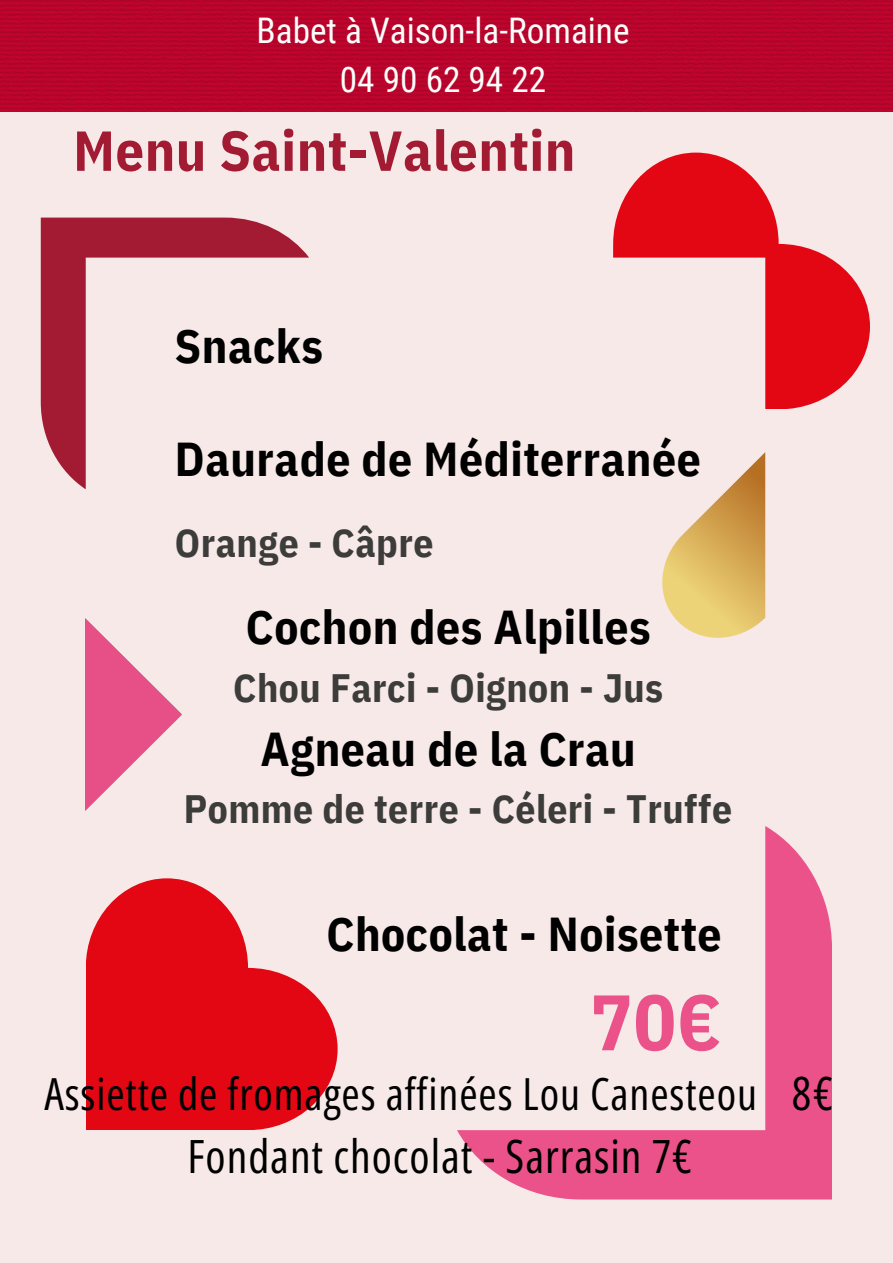
<style>
.page{position:relative;width:893px;height:1263px;background:#f6e9e8}
.page>*{position:absolute;margin:0;border:0;box-sizing:border-box;transform-origin:0 0}
.t1{font:700 78.53px "IBM Plex Sans Cond";color:#ea5289}
.t2{font:700 56.32px "IBM Plex Sans Cond";letter-spacing:.01em;color:#a21b32}
.t3{font:700 47.4px "IBM Plex Sans Cond";letter-spacing:.01em;color:#000}
.t4{font:45.83px "Open Sans Condensed";letter-spacing:.02em;color:#000}
.t5{font:44.25px "Open Sans Condensed";letter-spacing:.02em;color:#000}
.t6{font:700 39.53px "IBM Plex Sans Cond";letter-spacing:.01em;color:#3c3c3b}
.t7{font:35.25px "Roboto Condensed";color:#fdfdfc}
</style>
<div class="page">
<svg style="left:41px;top:218px;width:268px;height:271px"></svg>
<img style="left:86px;top:619px;width:96px;height:191px">
<svg style="left:86px;top:878px;width:251px;height:252px;fill:#e30613"></svg>
<svg style="left:457px;top:826px;width:375px;height:373px"></svg>
<svg style="left:613px;top:153px;width:257px;height:256px"></svg>
<svg style="left:662px;top:452px;width:103px;height:186px"></svg>
<img style="left:0;top:0;width:893px;height:112px">
<p class="t7" style="left:257px;top:10px;width:374px">Babet à Vaison-la-Romaine</p>
<h2 class="t7" style="left:340px;top:59px;width:208px">04 90 62 94 22</h2>
<h1 class="t2" style="left:73px;top:113px;width:503px">Menu Saint-Valentin</h1>
<p class="t3" style="left:175px;top:314px;width:149px">Snacks</p>
<p class="t3" style="left:175px;top:427px;width:527px">Daurade de Méditerranée</p>
<p class="t6" style="left:175px;top:516px;width:260px">Orange - Câpre</p>
<h2 class="t3" style="left:246px;top:596px;width:406px">Cochon des Alpilles</h2>
<h2 class="t6" style="left:233px;top:661px;width:431px">Chou Farci - Oignon - Jus</h2>
<h2 class="t3" style="left:260px;top:717px;width:377px">Agneau de la Crau</h2>
<h2 class="t6" style="left:184px;top:783px;width:550px">Pomme de terre - Céleri - Truffe</h2>
<h4 class="t3" style="left:326px;top:903px;width:396px">Chocolat - Noisette</h4>
<h4 class="t1" style="left:590px;top:970px;width:132px">70€</h4>
<p class="t5" style="left:44px;top:1062px;width:714px">Assiette de fromages affinées Lou Canesteou</p>
<p class="t4" style="left:187px;top:1124px;width:506px">Fondant chocolat - Sarrasin 7€</p>
<p class="t4" style="left:792px;top:1061px;width:42px">8€</p>
</div>
